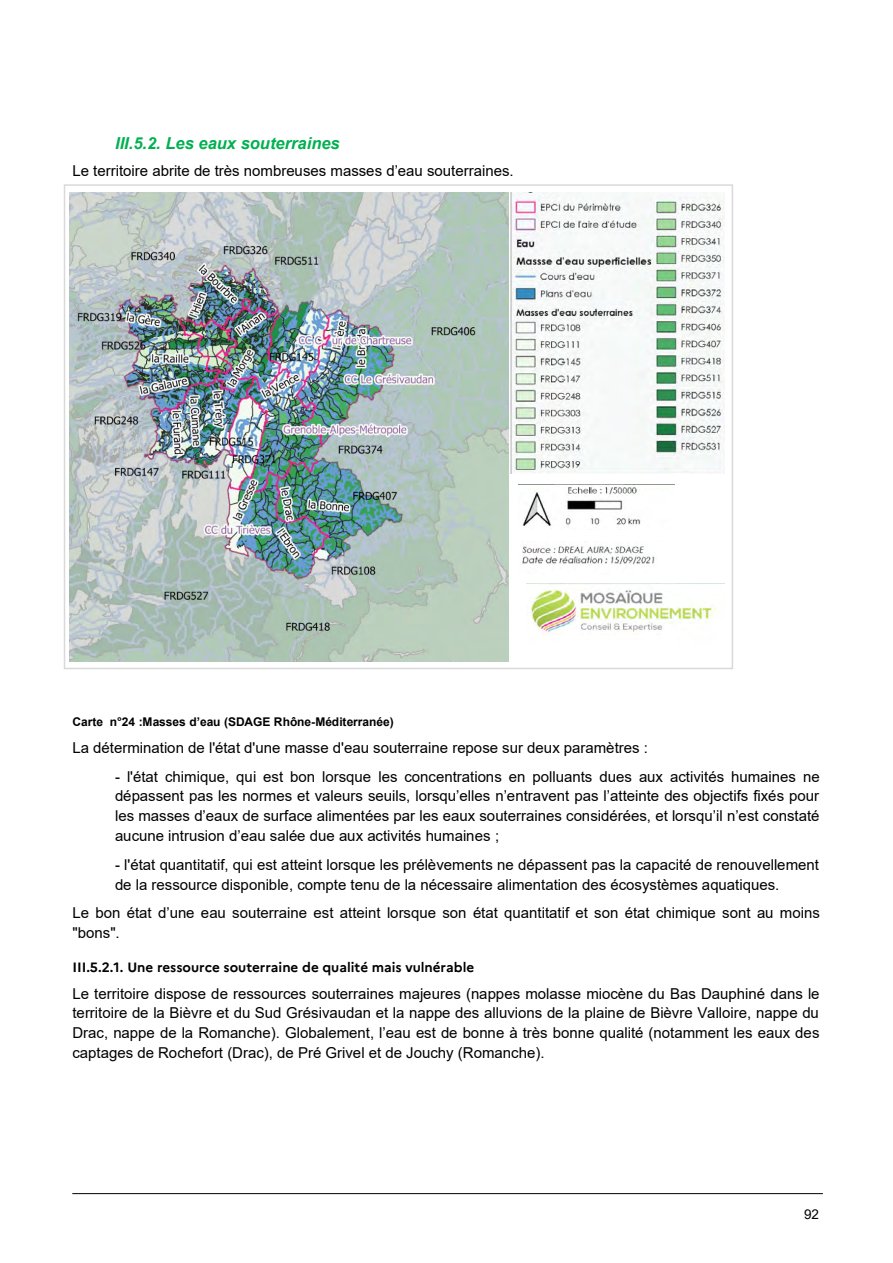
<style>
.page{position:relative;width:893px;height:1263px;background:#fff}
.page>*{position:absolute;margin:0;border:0;box-sizing:border-box;transform-origin:0 0}
.t1{font:italic 700 16.5px "Arial";color:#00b050}
.t2{font:15px/19.8px "Arial";color:#000;text-align:justify}
.t3{font:700 13.5px "Marianne";color:#000}
.t4{font:13.5px "Arial";color:#000}
.t5{font:700 12px "Arial";color:#000}
</style>
<div class="page">
<hr style="left:72px;top:1193px;width:751px;height:1px;background:#000">
<img style="left:64px;top:184px;width:669px;height:485px">
<p class="t1" style="left:115px;top:134px;width:226px">III.5.2. Les eaux souterraines</p>
<p class="t2" style="left:72px;top:160px;width:443px">Le territoire abrite de très nombreuses masses d’eau souterraines.</p>
<p class="t5" style="left:72px;top:715px;width:323px">Carte n°24 :Masses d’eau (SDAGE Rhône-Méditerranée)</p>
<p class="t2" style="left:72px;top:738px;width:577px">La détermination de l'état d'une masse d'eau souterraine repose sur deux paramètres :</p>
<p class="t2" style="left:115px;top:766px;width:706px">- l'état chimique, qui est bon lorsque les concentrations en polluants dues aux activités humaines ne dépassent pas les normes et valeurs seuils, lorsqu’elles n’entravent pas l’atteinte des objectifs fixés pour les masses d’eaux de surface alimentées par les eaux souterraines considérées, et lorsqu’il n’est constaté aucune intrusion d’eau salée due aux activités humaines ;</p>
<p class="t2" style="left:115px;top:855px;width:705px">- l'état quantitatif, qui est atteint lorsque les prélèvements ne dépassent pas la capacité de renouvellement de la ressource disponible, compte tenu de la nécessaire alimentation des écosystèmes aquatiques.</p>
<p class="t2" style="left:72px;top:903px;width:749px">Le bon état d’une eau souterraine est atteint lorsque son état quantitatif et son état chimique sont au moins "bons".</p>
<p class="t3" style="left:72px;top:959px;width:403px">III.5.2.1. Une ressource souterraine de qualité mais vulnérable</p>
<p class="t2" style="left:72px;top:983px;width:749px">Le territoire dispose de ressources souterraines majeures (nappes molasse miocène du Bas Dauphiné dans le territoire de la Bièvre et du Sud Grésivaudan et la nappe des alluvions de la plaine de Bièvre Valloire, nappe du Drac, nappe de la Romanche). Globalement, l’eau est de bonne à très bonne qualité (notamment les eaux des captages de Rochefort (Drac), de Pré Grivel et de Jouchy (Romanche).</p>
<p class="t4" style="left:804px;top:1207px;width:17px">92</p>
</div>
